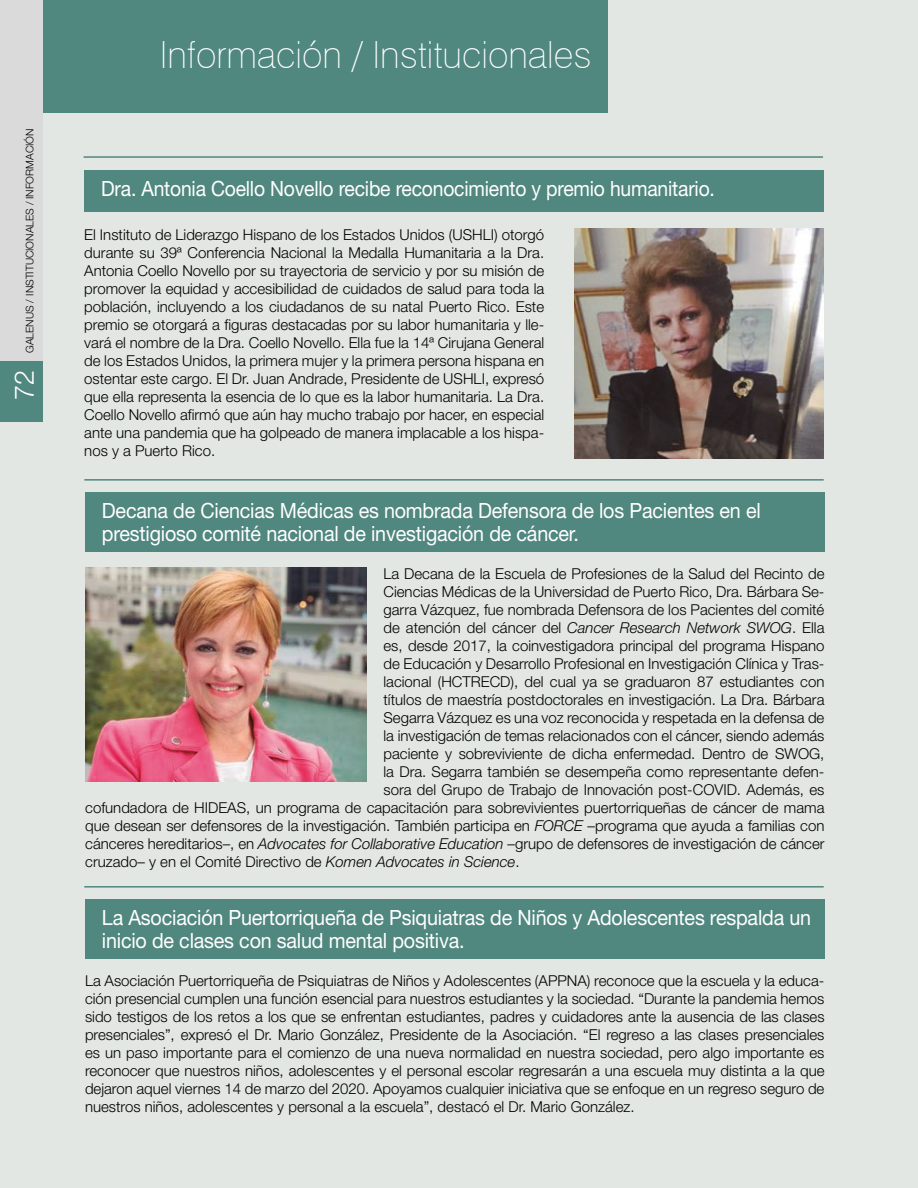
<style>
.page{position:relative;width:918px;height:1188px;background:#e2e7e3}
.page>*{position:absolute;margin:0;border:0;box-sizing:border-box;transform-origin:0 0}
.t1{font:100 37.5px "Swiss 721 BT";color:#fff}
.t2{font:300 27px "Helvetica Neue";color:#fff}
.t3{font:21px/22.5px "Helvetica Neue LT Std";letter-spacing:-.01em;color:#fff;scale:.94 1}
.t4{font:21px "Helvetica Neue LT Std";letter-spacing:-.01em;color:#fff;scale:.92 1}
.t5{font:300 15px/18px "Helvetica Neue";color:#000;text-align:justify}
.t6{font:300 10.5px "Helvetica Neue";color:#000}
.s1{font-style:italic}
</style>
<div class="page">
<div style="left:43px;top:0;width:565px;height:112px;background:#50877f"></div>
<hr style="left:84px;top:479px;width:740px;height:2px;background:#50877f">
<hr style="left:84px;top:886px;width:740px;height:2px;background:#50877f">
<hr style="left:84px;top:156px;width:739px;height:2px;background:#50877f">
<div style="left:85px;top:493px;width:739px;height:59px;background:#50877f"></div>
<div style="left:85px;top:900px;width:739px;height:59px;background:#50877f"></div>
<div style="left:84px;top:170px;width:740px;height:41px;background:#50877f"></div>
<img style="left:575px;top:228px;width:249px;height:231px">
<img style="left:85px;top:568px;width:282px;height:213px">
<div style="left:0;top:0;width:43px;height:412px;background:#dadada"></div>
<div style="left:0;top:361px;width:43px;height:61px;background:#50877f"></div>
<p class="t6" style="left:23px;top:353px;width:226px;rotate:-90deg">GALENUS / INSTITUCIONALES / INFORMACIÓN</p>
<h2 class="t2" style="left:8px;top:400px;width:32px;rotate:-90deg">72</h2>
<h1 class="t1" style="left:160px;top:32px;width:433px">Información / Institucionales</h1>
<h3 class="t4" style="left:101px;top:176px;width:669px">Dra. Antonia Coello Novello recibe reconocimiento y premio humanitario.</h3>
<p class="t5" style="left:84px;top:225px;width:462px">El Instituto de Liderazgo Hispano de los Estados Unidos (USHLI) otorgó durante su 39ª Conferencia Nacional la Medalla Humanitaria a la Dra.<br>Antonia Coello Novello por su trayectoria de servicio y por su misión de promover la equidad y accesibilidad de cuidados de salud para toda la población, incluyendo a los ciudadanos de su natal Puerto Rico. Este premio se otorgará a figuras destacadas por su labor humanitaria y lle&shy;vará el nombre de la Dra. Coello Novello. Ella fue la 14ª Cirujana General de los Estados Unidos, la primera mujer y la primera persona hispana en ostentar este cargo. El Dr. Juan Andrade, Presidente de USHLI, expresó que ella representa la esencia de lo que es la labor humanitaria. La Dra.<br>Coello Novello afirmó que aún hay mucho trabajo por hacer, en especial ante una pandemia que ha golpeado de manera implacable a los hispa&shy;nos y a Puerto Rico.</p>
<h3 class="t3" style="left:102px;top:499px;width:702px">Decana de Ciencias Médicas es nombrada Defensora de los Pacientes en el prestigioso comité nacional de investigación de cáncer.</h3>
<p class="t5" style="left:384px;top:564px;width:442px">La Decana de la Escuela de Profesiones de la Salud del Recinto de</p>
<p class="t5" style="left:384px;top:582px;width:442px">Ciencias Médicas de la Universidad de Puerto Rico, Dra. Bárbara Se-</p>
<p class="t5" style="left:384px;top:600px;width:442px">garra Vázquez, fue nombrada Defensora de los Pacientes del comité</p>
<p class="t5" style="left:384px;top:618px;width:442px">de atención del cáncer del <span class="s1">Cancer Research Network SWOG</span>. Ella</p>
<p class="t5" style="left:384px;top:636px;width:442px">es, desde 2017, la coinvestigadora principal del programa Hispano</p>
<p class="t5" style="left:384px;top:654px;width:442px">de Educación y Desarrollo Profesional en Investigación Clínica y Tras-</p>
<p class="t5" style="left:384px;top:672px;width:442px">lacional (HCTRECD), del cual ya se graduaron 87 estudiantes con</p>
<p class="t5" style="left:384px;top:690px;width:442px">títulos de maestría postdoctorales en investigación. La Dra. Bárbara</p>
<p class="t5" style="left:384px;top:708px;width:442px">Segarra Vázquez es una voz reconocida y respetada en la defensa de</p>
<p class="t5" style="left:384px;top:726px;width:442px">la investigación de temas relacionados con el cáncer, siendo además</p>
<p class="t5" style="left:384px;top:744px;width:442px">paciente y sobreviviente de dicha enfermedad. Dentro de SWOG,</p>
<p class="t5" style="left:384px;top:762px;width:442px">la Dra. Segarra también se desempeña como representante defen-</p>
<p class="t5" style="left:384px;top:780px;width:442px">sora del Grupo de Trabajo de Innovación post-COVID. Además, es</p>
<p class="t5" style="left:85px;top:798px;width:741px">cofundadora de HIDEAS, un programa de capacitación para sobrevivientes puertorriqueñas de cáncer de mama</p>
<p class="t5" style="left:85px;top:816px;width:741px">que desean ser defensores de la investigación. También participa en <span class="s1">FORCE</span> –programa que ayuda a familias con</p>
<p class="t5" style="left:85px;top:834px;width:741px">cánceres hereditarios–, en <span class="s1">Advocates for Collaborative Education</span> –grupo de defensores de investigación de cáncer</p>
<p class="t5" style="left:85px;top:852px;width:436px">cruzado– y en el Comité Directivo de <span class="s1">Komen Advocates in Science</span>.</p>
<h3 class="t3" style="left:102px;top:906px;width:756px">La Asociación Puertorriqueña de Psiquiatras de Niños y Adolescentes respalda un inicio de clases con salud mental positiva.</h3>
<p class="t5" style="left:85px;top:971px;width:741px">La Asociación Puertorriqueña de Psiquiatras de Niños y Adolescentes (APPNA) reconoce que la escuela y la educa&shy;ción presencial cumplen una función esencial para nuestros estudiantes y la sociedad. “Durante la pandemia hemos sido testigos de los retos a los que se enfrentan estudiantes, padres y cuidadores ante la ausencia de las clases presenciales”, expresó el Dr. Mario González, Presidente de la Asociación. “El regreso a las clases presenciales es un paso importante para el comienzo de una nueva normalidad en nuestra sociedad, pero algo importante es reconocer que nuestros niños, adolescentes y el personal escolar regresarán a una escuela muy distinta a la que dejaron aquel viernes 14 de marzo del 2020. Apoyamos cualquier iniciativa que se enfoque en un regreso seguro de nuestros niños, adolescentes y personal a la escuela”, destacó el Dr. Mario González.</p>
</div>
